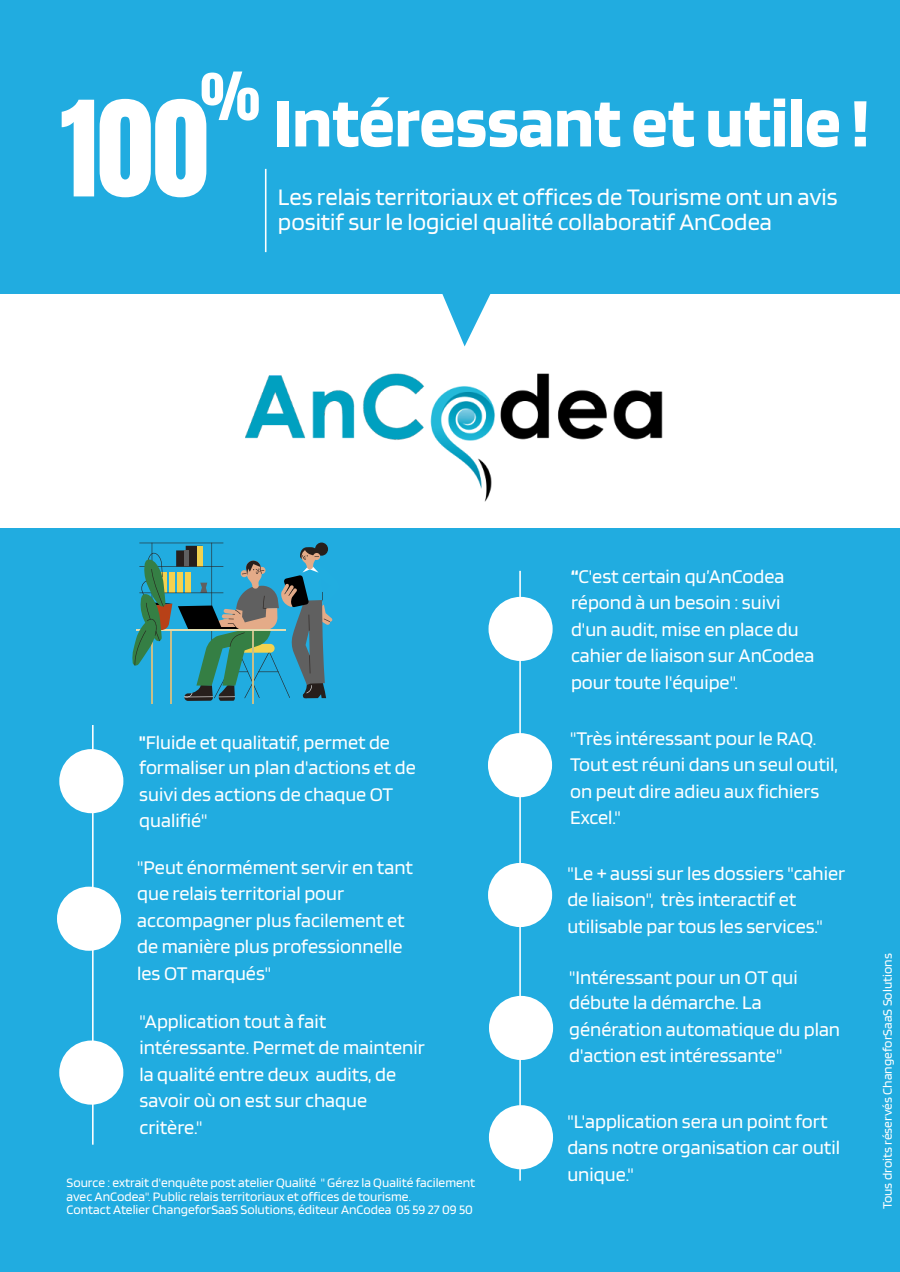
<style>
.page{position:relative;width:900px;height:1272px;background:#fff}
.page>*{position:absolute;margin:0;border:0;box-sizing:border-box;transform-origin:0 0}
.t1{font:112.5px "Anton";color:#fff}
.t2{font:700 72px "Blinker";color:#fff}
.t3{font:56.25px "Anton";color:#fff}
.t4{font:24.75px/24.8px "Blinker";color:#fff}
.t5{font:20.25px/26.4px "Blinker";color:#fff}
.t6{font:13.5px/13.5px "Blinker";color:#fff}
.s1{font-weight:700}
</style>
<div class="page">
<svg style="left:0;top:0;width:900px;height:337px;fill:#21ace0"></svg>
<div style="left:0;top:528px;width:900px;height:744px;background:#21ace0"></div>
<div style="left:59px;top:749px;width:64px;height:64px;background:#fff;border-radius:50%"></div>
<div style="left:489px;top:597px;width:64px;height:64px;background:#fff;border-radius:50%"></div>
<div style="left:488px;top:733px;width:64px;height:64px;background:#fff;border-radius:50%"></div>
<hr style="left:265px;top:169px;width:2px;height:83px;background:#fff">
<hr style="left:252px;top:630px;width:1px;height:73px;background:#c8bf88">
<hr style="left:151px;top:630px;width:2px;height:73px;background:#c8bf88">
<hr style="left:170px;top:630px;width:2px;height:73px;background:#c8bf88">
<svg style="left:132px;top:543px;width:201px;height:158px"></svg>
<img style="left:245px;top:337px;width:418px;height:165px">
<div style="left:57px;top:887px;width:64px;height:64px;background:#fff;border-radius:50%"></div>
<div style="left:489px;top:996px;width:64px;height:64px;background:#fff;border-radius:50%"></div>
<div style="left:489px;top:1105px;width:64px;height:64px;background:#fff;border-radius:50%"></div>
<div style="left:59px;top:1040px;width:64px;height:65px;background:#fff;border-radius:50%"></div>
<div style="left:488px;top:863px;width:64px;height:64px;background:#fff;border-radius:50%"></div>
<hr style="left:519px;top:571px;width:2px;height:610px;background:#fff">
<hr style="left:92px;top:725px;width:2px;height:420px;background:#fff">
<p class="t3" style="left:200px;top:54px;width:61px">%</p>
<p class="t1" style="left:60px;top:64px;width:150px">100</p>
<p class="t2" style="left:274px;top:77px;width:596px">Intéressant et utile !</p>
<p class="t4" style="left:278px;top:184px;width:561px">Les relais territoriaux et offices de Tourisme ont un avis positif sur le logiciel qualité collaboratif AnCodea</p>
<p class="t5" style="left:139px;top:728px;width:278px"><span class="s1">"</span>Fluide et qualitatif, permet de formaliser un plan d'actions et de suivi des actions de chaque OT qualifié"</p>
<p class="t5" style="left:137px;top:854px;width:277px">"Peut énormément servir en tant que relais territorial pour accompagner plus facilement et de manière plus professionnelle les OT marqués"</p>
<p class="t5" style="left:139px;top:1008px;width:287px">"Application tout à fait intéressante. Permet de maintenir la qualité entre deux audits, de savoir où on est sur chaque critère."</p>
<p class="t6" style="left:67px;top:1176px;width:410px">Source : extrait d'enquête post atelier Qualité " Gérez la Qualité facilement avec AnCodea". Public relais territoriaux et offices de tourisme.</p>
<p class="t6" style="left:67px;top:1203px;width:408px">Contact Atelier ChangeforSaaS Solutions, éditeur AnCodea 05 59 27 09 50</p>
<p class="t5" style="left:571px;top:563px;width:245px"><span class="s1">“</span>C'est certain qu’AnCodea répond à un besoin : suivi d'un audit, mise en place du cahier de liaison sur AnCodea pour toute l'équipe".</p>
<p class="t5" style="left:570px;top:724px;width:269px">"Très intéressant pour le RAQ.<br>Tout est réuni dans un seul outil, on peut dire adieu aux fichiers<br>Excel."</p>
<p class="t5" style="left:567px;top:860px;width:280px">"Le + aussi sur les dossiers "cahier de liaison", très interactif et utilisable par tous les services."</p>
<p class="t5" style="left:569px;top:963px;width:272px">"Intéressant pour un OT qui débute la démarche. La génération automatique du plan d'action est intéressante"</p>
<p class="t5" style="left:567px;top:1108px;width:274px">"L'application sera un point fort dans notre organisation car outil unique."</p>
<p class="t6" style="left:880px;top:1209px;width:257px;rotate:-90deg">Tous droits réservés ChangeforSaaS Solutions</p>
</div>
